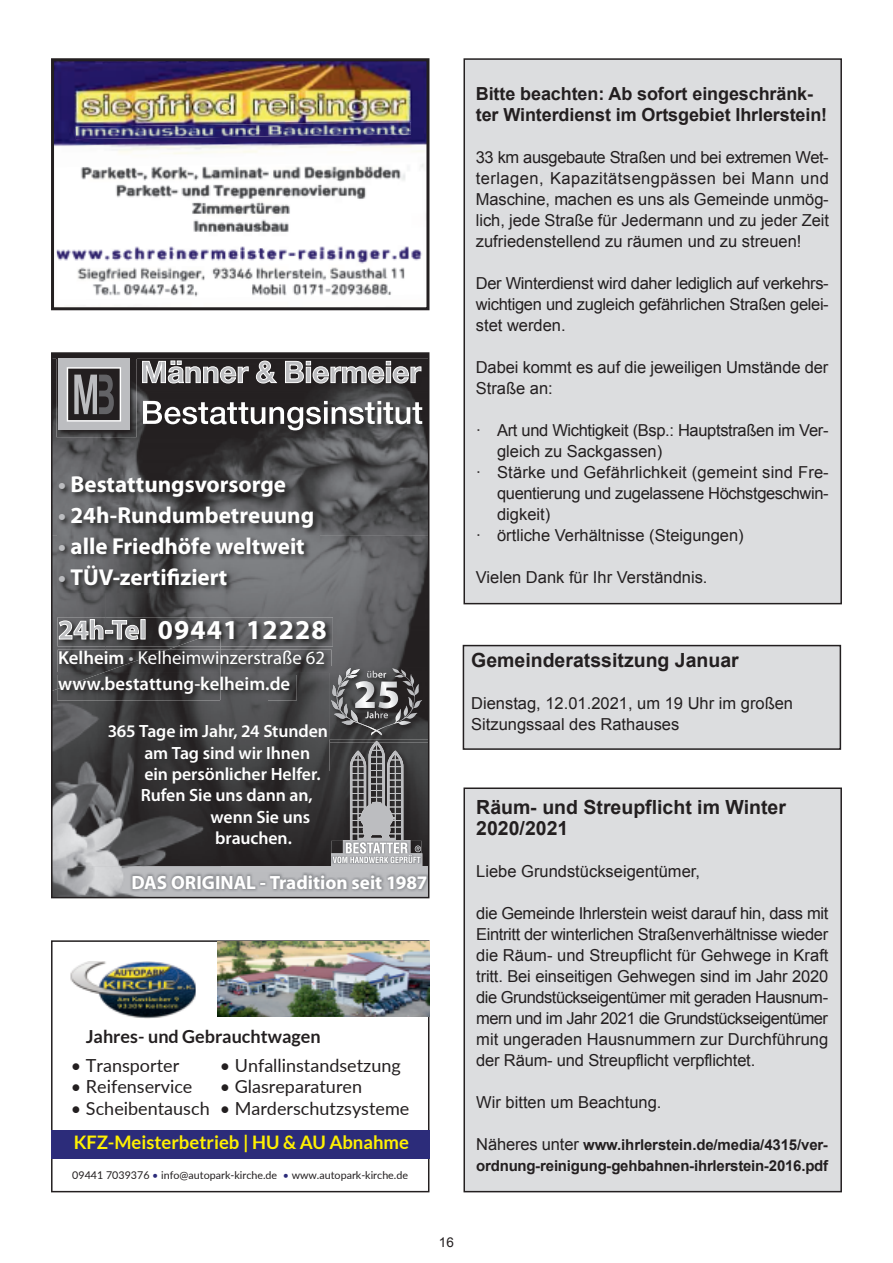
<style>
.page{position:relative;width:893px;height:1263px;background:#fff}
.page>*{position:absolute;margin:0;border:0;box-sizing:border-box;transform-origin:0 0}
.t1{font:700 27.45px "Myriad Pro";letter-spacing:.04em;color:#fff}
.t2{font:700 23.1px "Myriad Pro";color:#fff}
.t3{font:700 19.5px/21px "Arial";color:#231f20}
.t4{font:700 19.2px "Myriad Pro";color:#fff}
.t5{font:18.75px "Myriad Pro";color:#fff}
.t6{font:600 18.75px "Myriad Pro";color:#fff}
.t7{font:700 18.6px "Lato";color:#fff101}
.t8{font:18px "Lato";color:#231f20}
.t9{font:700 18px/21px "Arial";letter-spacing:-.005em;color:#231f20}
.t10{font:700 18px "Lato";color:#231f20}
.t11{font:600 17.7px "Myriad Pro";letter-spacing:-.005em;color:#fff}
.t12{font:16.5px/21px "Arial";color:#231f20;text-align:justify}
.t13{font:16.5px "Arial";letter-spacing:-.02em;color:#231f20}
.t14{font:700 15px/21px "Arial";letter-spacing:-.015em;color:#231f20}
.t15{font:13.5px "Arial";color:#231f20}
.t16{font:10.65px "Lato";color:#231f20}
.s1{color:#bcbdc0}
.s2{font-weight:600}
.s3{color:#2c2c7a}
.s4{font-weight:400;font-size:16.5px}
</style>
<div class="page">
<div style="left:464px;top:59px;width:377px;height:545px;background:#dcdddf"></div>
<div style="left:463px;top:58px;width:379px;height:546px;border:2px solid #231f20"></div>
<div style="left:464px;top:788px;width:377px;height:404px;background:#dcdddf"></div>
<div style="left:463px;top:787px;width:379px;height:405px;border:2px solid #231f20"></div>
<svg style="left:51px;top:940px;width:378px;height:252px"></svg>
<img style="left:218px;top:942px;width:211px;height:75px">
<div style="left:51px;top:1130px;width:378px;height:29px;background:#2c2c7a"></div>
<img style="left:70px;top:962px;width:126px;height:56px">
<img style="left:54px;top:430px;width:372px;height:105px">
<img style="left:54px;top:535px;width:51px;height:111px">
<img style="left:267px;top:535px;width:159px;height:236px">
<img style="left:105px;top:592px;width:162px;height:83px">
<img style="left:220px;top:700px;width:47px;height:166px">
<img style="left:267px;top:771px;width:62px;height:95px">
<img style="left:329px;top:667px;width:97px;height:199px">
<div style="left:52px;top:866px;width:377px;height:32px;background:#bcbdc0"></div>
<img style="left:54px;top:646px;width:166px;height:249px">
<img style="left:141px;top:430px;width:285px;height:8px">
<img style="left:57px;top:430px;width:80px;height:7px">
<svg style="left:54px;top:355px;width:372px;height:75px;background:#676567"></svg>
<img style="left:58px;top:476px;width:262px;height:116px">
<img style="left:130px;top:872px;width:296px;height:20px">
<img style="left:168px;top:650px;width:163px;height:22px">
<svg style="left:330px;top:667px;width:92px;height:199px;background:#6b6a6c"></svg>
<img style="left:58px;top:650px;width:110px;height:22px">
<img style="left:58px;top:617px;width:275px;height:29px">
<img style="left:177px;top:631px;width:43px;height:15px">
<svg style="left:58px;top:619px;width:94px;height:21px;background:#6a696a"></svg>
<img style="left:220px;top:675px;width:77px;height:25px">
<img style="left:57px;top:675px;width:163px;height:25px">
<div style="left:51px;top:352px;width:378px;height:546px;border:2px solid #231f20"></div>
<img style="left:55px;top:62px;width:370px;height:92px">
<img style="left:76px;top:122px;width:335px;height:17px">
<img style="left:56px;top:164px;width:368px;height:133px">
<div style="left:51px;top:58px;width:378px;height:252px;border:3px solid #231f20"></div>
<div style="left:463px;top:646px;width:377px;height:103px;background:#dcdddf"></div>
<div style="left:463px;top:645px;width:378px;height:105px;border:2px solid #231f20"></div>
<h2 class="t2" style="left:58px;top:475px;width:229px"><span class="s1">•</span> Bestattungsvorsorge</h2>
<h2 class="t2" style="left:58px;top:506px;width:258px"><span class="s1">•</span> 24h-Rundumbetreuung</h2>
<h2 class="t2" style="left:58px;top:537px;width:248px"><span class="s1">•</span> alle Friedhöfe weltweit</h2>
<h2 class="t2" style="left:58px;top:568px;width:171px"><span class="s1">•</span> TÜV-zertifiziert</h2>
<h1 class="t1" style="left:58px;top:619px;width:270px"><span class="s1">24h-Tel</span> 09441 12228</h1>
<p class="t6" style="left:58px;top:671px;width:234px">www.bestattung-kelheim.de</p>
<p class="t11" style="left:108px;top:720px;width:222px">365 Tage im Jahr, 24 Stunden</p>
<p class="t11" style="left:144px;top:741px;width:167px">am Tag sind wir Ihnen</p>
<p class="t11" style="left:144px;top:763px;width:178px">ein persönlicher Helfer.</p>
<p class="t11" style="left:141px;top:784px;width:173px">Rufen Sie uns dann an,</p>
<p class="t11" style="left:211px;top:805px;width:101px">wenn Sie uns</p>
<p class="t11" style="left:215px;top:827px;width:78px">brauchen.</p>
<p class="t5" style="left:58px;top:646px;width:268px"><span class="s2">Kelheim</span> <span class="s1">•</span> Kelheimwinzerstraße 62</p>
<p class="t4" style="left:132px;top:875px;width:297px">DAS ORIGINAL - Tradition seit 1987</p>
<p class="t10" style="left:86px;top:1026px;width:236px">Jahres- und Gebrauchtwagen</p>
<p class="t8" style="left:71px;top:1052px;width:110px">• Transporter</p>
<p class="t8" style="left:220px;top:1052px;width:183px">• Unfallinstandsetzung</p>
<p class="t8" style="left:71px;top:1074px;width:123px">• Reifenservice</p>
<p class="t8" style="left:220px;top:1074px;width:144px">• Glasreparaturen</p>
<p class="t8" style="left:71px;top:1095px;width:340px">• Scheibentausch • Marderschutzsysteme</p>
<p class="t7" style="left:74px;top:1132px;width:337px">KFZ-Meisterbetrieb | HU &amp; AU Abnahme</p>
<p class="t16" style="left:72px;top:1167px;width:337px">09441 7039376 <span class="s3">•</span> info@autopark-kirche.de <span class="s3">•</span> www.autopark-kirche.de</p>
<p class="t9" style="left:476px;top:84px;width:353px">Bitte beachten: Ab sofort eingeschränk&shy;ter Winterdienst im Ortsgebiet Ihrlerstein!</p>
<p class="t12" style="left:476px;top:147px;width:355px">33 km ausgebaute Straßen und bei extremen Wet&shy;terlagen, Kapazitätsengpässen bei Mann und Maschine, machen es uns als Gemeinde unmög&shy;lich, jede Straße für Jedermann und zu jeder Zeit zufriedenstellend zu räumen und zu streuen!</p>
<p class="t12" style="left:476px;top:273px;width:354px">Der Winterdienst wird daher lediglich auf verkehrs&shy;wichtigen und zugleich gefährlichen Straßen gelei&shy;stet werden.</p>
<p class="t12" style="left:476px;top:357px;width:354px">Dabei kommt es auf die jeweiligen Umstände der<br>Straße an:</p>
<p class="t13" style="left:476px;top:420px;width:354px">· Art und Wichtigkeit (Bsp.: Hauptstraßen im Ver-</p>
<p class="t12" style="left:497px;top:441px;width:167px">gleich zu Sackgassen)</p>
<p class="t12" style="left:476px;top:462px;width:354px">· Stärke und Gefährlichkeit (gemeint sind Fre-</p>
<p class="t13" style="left:497px;top:483px;width:333px">quentierung und zugelassene Höchstgeschwin-</p>
<p class="t12" style="left:497px;top:504px;width:55px">digkeit)</p>
<p class="t12" style="left:476px;top:525px;width:269px">· örtliche Verhältnisse (Steigungen)</p>
<p class="t12" style="left:476px;top:567px;width:233px">Vielen Dank für Ihr Verständnis.</p>
<p class="t3" style="left:471px;top:651px;width:269px">Gemeinderatssitzung Januar</p>
<p class="t12" style="left:471px;top:693px;width:323px">Dienstag, 12.01.2021, um 19 Uhr im großen<br>Sitzungssaal des Rathauses</p>
<p class="t3" style="left:476px;top:798px;width:311px">Räum- und Streupflicht im Winter<br>2020/2021</p>
<p class="t12" style="left:476px;top:861px;width:225px">Liebe Grundstückseigentümer,</p>
<p class="t12" style="left:476px;top:903px;width:354px">die Gemeinde Ihrlerstein weist darauf hin, dass mit Eintritt der winterlichen Straßenverhältnisse wieder die Räum- und Streupflicht für Gehwege in Kraft tritt. Bei einseitigen Gehwegen sind im Jahr 2020 die Grundstückseigentümer mit geraden Hausnum&shy;mern und im Jahr 2021 die Grundstückseigentümer mit ungeraden Hausnummern zur Durchführung der Räum- und Streupflicht verpflichtet.</p>
<p class="t12" style="left:476px;top:1092px;width:187px">Wir bitten um Beachtung.</p>
<p class="t14" style="left:476px;top:1135px;width:354px"><span class="s4">Näheres unter</span> www.ihrlerstein.de/media/4315/ver&shy;ordnung-reinigung-gehbahnen-ihrlerstein-2016.pdf</p>
<p class="t15" style="left:439px;top:1234px;width:17px">16</p>
</div>
